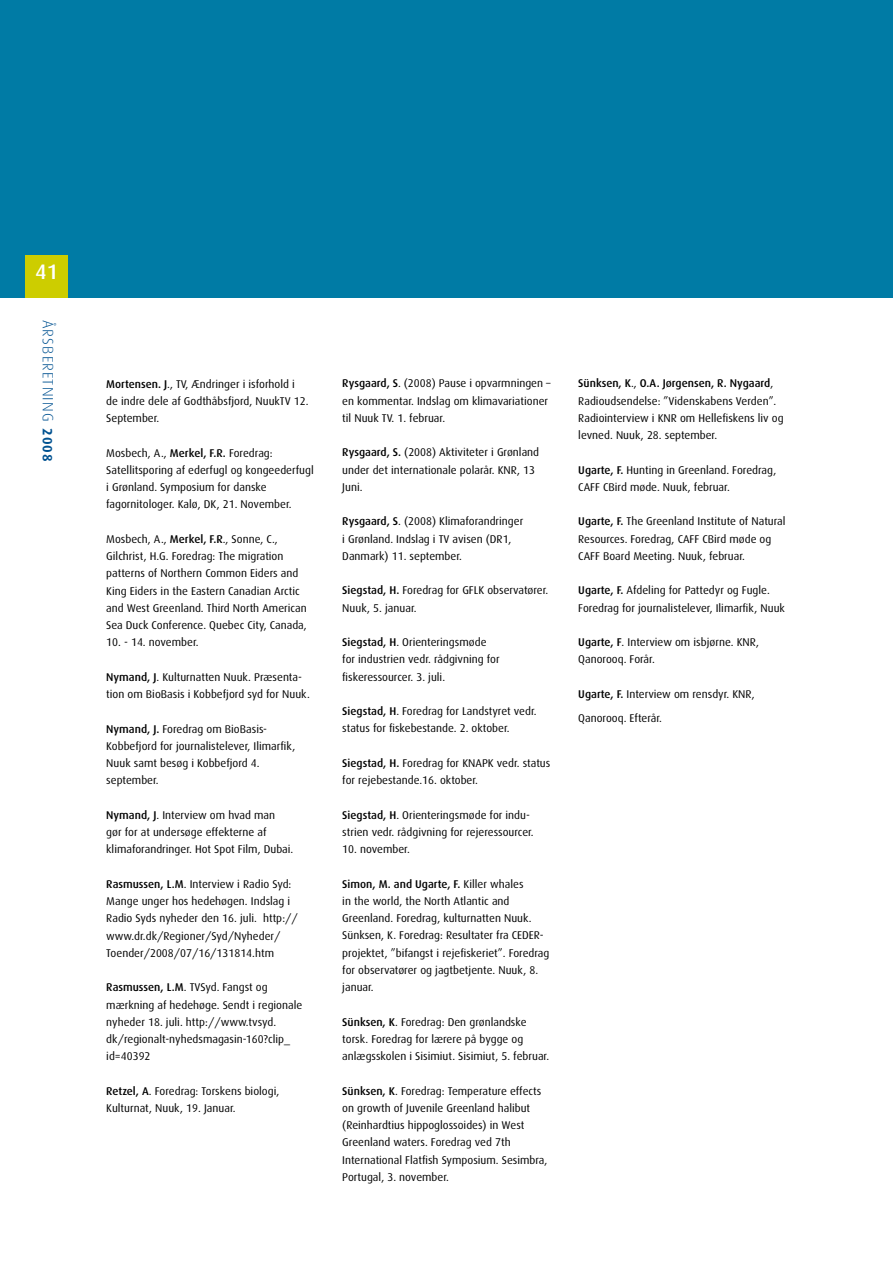
<style>
.page{position:relative;width:893px;height:1263px;background:#fff}
.page>*{position:absolute;margin:0;border:0;box-sizing:border-box;transform-origin:0 0}
.t1{font:500 21px "Dax";color:#fff}
.t2{font:300 15px "Dax";letter-spacing:.075em;color:#005291}
.t3{font:11.25px/17.2px "Dax";color:#000}
.s1{font-weight:700;font-size:13.5px}
.s2{font-weight:500}
</style>
<div class="page">
<div style="left:0;top:0;width:893px;height:298px;background:#007ba5"></div>
<div style="left:26px;top:255px;width:42px;height:43px;background:#cdcd00"></div>
<h1 class="t1" style="left:35px;top:260px;width:24px">41</h1>
<h2 class="t2" style="left:56px;top:320px;width:143px;rotate:90deg">ÅRSBERETNING <span class="s1">2008</span></h2>
<p class="t3" style="left:106px;top:375px;width:204px"><span class="s2">Mortensen. J</span>., TV, Ændringer i isforhold i de indre dele af Godthåbsfjord, NuukTV 12.<br>September.</p>
<p class="t3" style="left:106px;top:444px;width:209px">Mosbech, A., <span class="s2">Merkel, F.R.</span> Foredrag:<br>Satellitsporing af ederfugl og kongeederfugl i Grønland. Symposium for danske fagornitologer. Kalø, DK, 21. November.</p>
<p class="t3" style="left:106px;top:530px;width:202px">Mosbech, A., <span class="s2">Merkel, F.R</span>., Sonne, C., Gilchrist, H.G. Foredrag: The migration patterns of Northern Common Eiders and King Eiders in the Eastern Canadian Arctic and West Greenland. Third North American Sea Duck Conference. Quebec City, Canada,</p>
<p class="t3" style="left:106px;top:634px;width:94px">10. - 14. november.</p>
<p class="t3" style="left:106px;top:668px;width:205px"><span class="s2">Nymand, J</span>. Kulturnatten Nuuk. Præsenta&shy;tion om BioBasis i Kobbefjord syd for Nuuk.</p>
<p class="t3" style="left:106px;top:720px;width:190px"><span class="s2">Nymand, J.</span> Foredrag om BioBasis-<br>Kobbefjord for journalistelever, Ilimarfik,<br>Nuuk samt besøg i Kobbefjord 4. september.</p>
<p class="t3" style="left:106px;top:806px;width:189px"><span class="s2">Nymand, J</span>. Interview om hvad man gør for at undersøge effekterne af klimaforandringer. Hot Spot Film, Dubai.</p>
<p class="t3" style="left:106px;top:875px;width:193px"><span class="s2">Rasmussen, L.M</span>. Interview i Radio Syd:<br>Mange unger hos hedehøgen. Indslag i Radio Syds nyheder den 16. juli. http:// www.dr.dk/Regioner/Syd/Nyheder/ Toender/2008/07/16/131814.htm</p>
<p class="t3" style="left:106px;top:979px;width:198px"><span class="s2">Rasmussen, L.M</span>. TVSyd. Fangst og mærkning af hedehøge. Sendt i regionale nyheder 18. juli. http://www.tvsyd. dk/regionalt-nyhedsmagasin-160?clip_ id=40392</p>
<p class="t3" style="left:106px;top:1082px;width:175px"><span class="s2">Retzel, A</span>. Foredrag: Torskens biologi,<br>Kulturnat, Nuuk, 19. Januar.</p>
<p class="t3" style="left:342px;top:375px;width:210px"><span class="s2">Rysgaard, S</span>. (2008) Pause i opvarmningen – en kommentar. Indslag om klimavariationer til Nuuk TV. 1. februar.</p>
<p class="t3" style="left:342px;top:444px;width:198px"><span class="s2">Rysgaard, S.</span> (2008) Aktiviteter i Grønland under det internationale polarår. KNR, 13<br>Juni.</p>
<p class="t3" style="left:342px;top:513px;width:183px"><span class="s2">Rysgaard, S</span>. (2008) Klimaforandringer i Grønland. Indslag i TV avisen (DR1,<br>Danmark) 11. september.</p>
<p class="t3" style="left:342px;top:582px;width:208px"><span class="s2">Siegstad, H.</span> Foredrag for GFLK observatører.<br>Nuuk, 5. januar.</p>
<p class="t3" style="left:342px;top:634px;width:159px"><span class="s2">Siegstad, H</span>. Orienteringsmøde for industrien vedr. rådgivning for fiskeressourcer. 3. juli.</p>
<p class="t3" style="left:342px;top:703px;width:196px"><span class="s2">Siegstad, H</span>. Foredrag for Landstyret vedr. status for fiskebestande. 2. oktober.</p>
<p class="t3" style="left:342px;top:754px;width:210px"><span class="s2">Siegstad, H.</span> Foredrag for KNAPK vedr. status for rejebestande.16. oktober.</p>
<p class="t3" style="left:342px;top:806px;width:193px"><span class="s2">Siegstad, H</span>. Orienteringsmøde for indu&shy;strien vedr. rådgivning for rejeressourcer.</p>
<p class="t3" style="left:342px;top:841px;width:69px">10. november.</p>
<p class="t3" style="left:342px;top:875px;width:209px"><span class="s2">Simon, M. and Ugarte, F.</span> Killer whales<br>in the world, the North Atlantic and Greenland. Foredrag, kulturnatten Nuuk.<br>Sünksen, K. Foredrag: Resultater fra CEDER&shy;projektet, ”bifangst i rejefiskeriet”. Foredrag for observatører og jagtbetjente. Nuuk, 8. januar.</p>
<p class="t3" style="left:342px;top:1013px;width:208px"><span class="s2">Sünksen, K</span>. Foredrag: Den grønlandske torsk. Foredrag for lærere på bygge og anlægsskolen i Sisimiut. Sisimiut, 5. februar.</p>
<p class="t3" style="left:342px;top:1082px;width:207px"><span class="s2">Sünksen, K</span>. Foredrag: Temperature effects on growth of Juvenile Greenland halibut (Reinhardtius hippoglossoides) in West Greenland waters. Foredrag ved 7th International Flatfish Symposium. Sesimbra, Portugal, 3. november.</p>
<p class="t3" style="left:578px;top:375px;width:207px"><span class="s2">Sünksen, K</span>., <span class="s2">O.A. Jørgensen, R. Nygaard</span>, Radioudsendelse: ”Videnskabens Verden”.<br>Radiointerview i KNR om Hellefiskens liv og levned. Nuuk, 28. september.</p>
<p class="t3" style="left:578px;top:461px;width:199px"><span class="s2">Ugarte, F.</span> Hunting in Greenland. Foredrag,<br>CAFF CBird møde. Nuuk, februar.</p>
<p class="t3" style="left:578px;top:513px;width:209px"><span class="s2">Ugarte, F.</span> The Greenland Institute of Natural<br>Resources. Foredrag, CAFF CBird møde og<br>CAFF Board Meeting. Nuuk, februar.</p>
<p class="t3" style="left:578px;top:582px;width:208px"><span class="s2">Ugarte, F.</span> Afdeling for Pattedyr og Fugle.<br>Foredrag for journalistelever, Ilimarfik, Nuuk</p>
<p class="t3" style="left:578px;top:634px;width:182px"><span class="s2">Ugarte, F</span>. Interview om isbjørne. KNR,<br>Qanorooq. Forår.</p>
<p class="t3" style="left:578px;top:682px;width:178px;line-height:24px"><span class="s2">Ugarte, F.</span> Interview om rensdyr. KNR,<br>Qanorooq. Efterår.</p>
</div>
